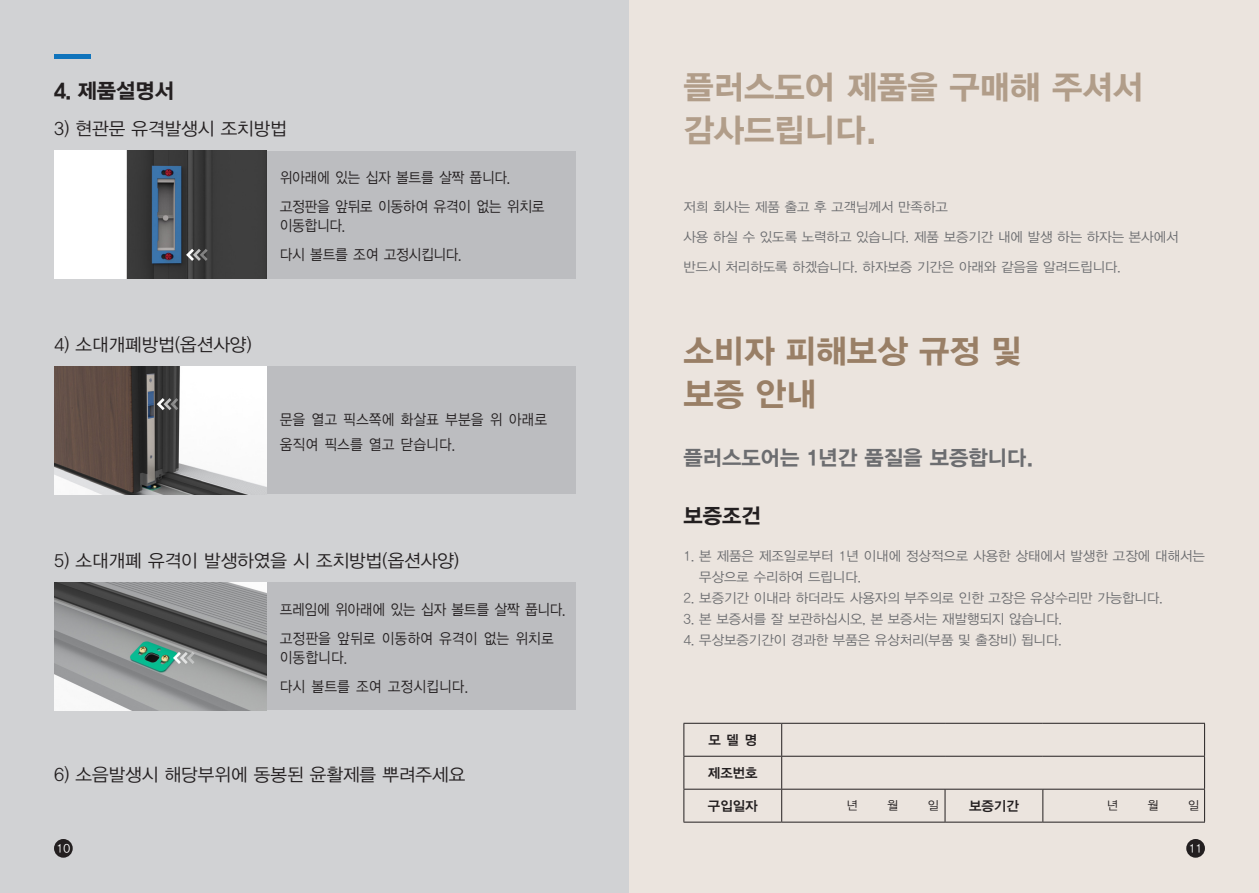
<style>
.page{position:relative;width:1259px;height:893px;background:#fff}
.page>*{position:absolute;margin:0;border:0;box-sizing:border-box;transform-origin:0 0}
.t1{font:33px "YDIYGO350";color:#b19d89}
.t2{font:33px "YDIYGO350";color:#997f66}
.t3{font:21px "YDIYGO350";color:#6c6d70}
.t4{font:21px "YDIYGO350";color:#231f20}
.t5{font:18px "YDIYGO320";color:#231f20}
.t6{font:15px "YGO12";letter-spacing:-.08em;color:#231f20;scale:.9 1}
.t7{font:15px "YGO12";letter-spacing:-.05em;color:#231f20;scale:.9 1}
.t8{font:13.5px/21px "YDIYGO320";color:#6c6d70}
.t9{font:13.5px "YDIYGO340";color:#231f20}
.t10{font:12px "YDIYGO320";color:#231f20}
.t11{font:12px "YDIYGO320";color:#fff}
</style>
<div class="page">
<div style="left:0;top:0;width:629px;height:893px;background:#d1d2d4"></div>
<div style="left:629px;top:0;width:630px;height:893px;background:#ebe4de"></div>
<hr style="left:683px;top:723px;width:98px;height:1px;background:#231f20">
<hr style="left:683px;top:724px;width:1px;height:32px;background:#231f20">
<hr style="left:781px;top:723px;width:164px;height:1px;background:#231f20">
<hr style="left:781px;top:724px;width:1px;height:32px;background:#231f20">
<hr style="left:945px;top:723px;width:98px;height:1px;background:#231f20">
<hr style="left:1043px;top:723px;width:162px;height:1px;background:#231f20">
<hr style="left:1204px;top:724px;width:1px;height:32px;background:#231f20">
<hr style="left:683px;top:756px;width:98px;height:1px;background:#231f20">
<hr style="left:683px;top:757px;width:1px;height:32px;background:#231f20">
<hr style="left:781px;top:756px;width:164px;height:1px;background:#231f20">
<hr style="left:781px;top:757px;width:1px;height:32px;background:#231f20">
<hr style="left:945px;top:756px;width:98px;height:1px;background:#231f20">
<hr style="left:1043px;top:756px;width:162px;height:1px;background:#231f20">
<hr style="left:1204px;top:757px;width:1px;height:32px;background:#231f20">
<hr style="left:683px;top:789px;width:98px;height:1px;background:#231f20">
<hr style="left:683px;top:789px;width:1px;height:33px;background:#231f20">
<hr style="left:781px;top:789px;width:164px;height:1px;background:#231f20">
<hr style="left:781px;top:789px;width:1px;height:33px;background:#231f20">
<hr style="left:945px;top:789px;width:98px;height:1px;background:#231f20">
<hr style="left:944px;top:789px;width:1px;height:33px;background:#231f20">
<hr style="left:1043px;top:789px;width:162px;height:1px;background:#231f20">
<hr style="left:1042px;top:789px;width:1px;height:33px;background:#231f20">
<hr style="left:1204px;top:789px;width:1px;height:33px;background:#231f20">
<hr style="left:683px;top:822px;width:98px;height:1px;background:#231f20">
<hr style="left:781px;top:822px;width:164px;height:1px;background:#231f20">
<hr style="left:945px;top:822px;width:98px;height:1px;background:#231f20">
<hr style="left:1043px;top:822px;width:162px;height:1px;background:#231f20">
<div style="left:1186px;top:839px;width:19px;height:19px;background:#231f20;border-radius:50%"></div>
<hr style="left:54px;top:54px;width:37px;height:4px;background:#1074bc">
<img style="left:54px;top:583px;width:213px;height:127px">
<div style="left:267px;top:583px;width:308px;height:127px;background:#bcbdc0"></div>
<svg style="left:173px;top:652px;width:21px;height:12px"></svg>
<img style="left:54px;top:367px;width:213px;height:127px">
<div style="left:267px;top:367px;width:308px;height:127px;background:#bcbdc0"></div>
<svg style="left:157px;top:398px;width:21px;height:12px"></svg>
<img style="left:54px;top:151px;width:213px;height:127px">
<div style="left:267px;top:151px;width:308px;height:127px;background:#bcbdc0"></div>
<svg style="left:186px;top:249px;width:22px;height:12px"></svg>
<div style="left:54px;top:839px;width:19px;height:19px;background:#231f20;border-radius:50%"></div>
<p class="t4" style="left:54px;top:79px;width:121px">4. 제품설명서</p>
<p class="t5" style="left:54px;top:119px;width:234px">3) 현관문 유격발생시 조치방법</p>
<p class="t6" style="left:279px;top:168px;width:259px">위아래에 있는 십자 볼트를 살짝 풉니다.</p>
<p class="t6" style="left:279px;top:197px;width:296px">고정판을 앞뒤로 이동하여 유격이 없는 위치로</p>
<p class="t6" style="left:279px;top:216px;width:76px">이동합니다.</p>
<p class="t6" style="left:279px;top:245px;width:205px">다시 볼트를 조여 고정시킵니다.</p>
<p class="t5" style="left:54px;top:335px;width:199px">4) 소대개폐방법(옵션사양)</p>
<p class="t7" style="left:279px;top:410px;width:299px">문을 열고 픽스쪽에 화살표 부분을 위 아래로</p>
<p class="t7" style="left:279px;top:435px;width:198px">움직여 픽스를 열고 닫습니다.</p>
<p class="t5" style="left:54px;top:551px;width:407px">5) 소대개폐 유격이 발생하였을 시 조치방법(옵션사양)</p>
<p class="t6" style="left:279px;top:600px;width:321px">프레임에 위아래에 있는 십자 볼트를 살짝 풉니다.</p>
<p class="t7" style="left:279px;top:629px;width:307px">고정판을 앞뒤로 이동하여 유격이 없는 위치로</p>
<p class="t6" style="left:279px;top:648px;width:78px">이동합니다.</p>
<p class="t7" style="left:279px;top:677px;width:212px">다시 볼트를 조여 고정시킵니다.</p>
<p class="t5" style="left:54px;top:765px;width:413px">6) 소음발생시 해당부위에 동봉된 윤활제를 뿌려주세요</p>
<p class="t11" style="left:57px;top:842px;width:15px">10</p>
<p class="t1" style="left:683px;top:70px;width:461px">플러스도어 제품을 구매해 주셔서</p>
<p class="t1" style="left:683px;top:113px;width:195px">감사드립니다.</p>
<p class="t8" style="left:683px;top:197px;width:266px">저희 회사는 제품 출고 후 고객님께서 만족하고</p>
<p class="t8" style="left:683px;top:227px;width:496px">사용 하실 수 있도록 노력하고 있습니다. 제품 보증기간 내에 발생 하는 하자는 본사에서</p>
<p class="t8" style="left:683px;top:257px;width:439px">반드시 처리하도록 하겠습니다. 하자보증 기간은 아래와 같음을 알려드립니다.</p>
<p class="t2" style="left:683px;top:334px;width:340px">소비자 피해보상 규정 및</p>
<p class="t2" style="left:683px;top:377px;width:134px">보증 안내</p>
<p class="t3" style="left:683px;top:446px;width:352px">플러스도어는 1년간 품질을 보증합니다.</p>
<p class="t4" style="left:683px;top:505px;width:79px">보증조건</p>
<p class="t8" style="left:699px;top:545px;width:507px;text-indent:-16px">1. 본 제품은 제조일로부터 1년 이내에 정상적으로 사용한 상태에서 발생한 고장에 대해서는 무상으로 수리하여 드립니다.</p>
<p class="t8" style="left:683px;top:587px;width:481px">2. 보증기간 이내라 하더라도 사용자의 부주의로 인한 고장은 유상수리만 가능합니다.</p>
<p class="t8" style="left:683px;top:608px;width:380px">3. 본 보증서를 잘 보관하십시오, 본 보증서는 재발행되지 않습니다.</p>
<p class="t8" style="left:683px;top:629px;width:380px">4. 무상보증기간이 경과한 부품은 유상처리(부품 및 출장비) 됩니다.</p>
<p class="t9" style="left:708px;top:732px;width:50px">모델명</p>
<p class="t9" style="left:708px;top:765px;width:51px">제조번호</p>
<p class="t9" style="left:708px;top:798px;width:51px">구입일자</p>
<p class="t10" style="left:847px;top:799px;width:13px">년</p>
<p class="t10" style="left:887px;top:799px;width:13px">월</p>
<p class="t10" style="left:927px;top:799px;width:13px">일</p>
<p class="t9" style="left:969px;top:798px;width:51px">보증기간</p>
<p class="t10" style="left:1107px;top:799px;width:13px">년</p>
<p class="t10" style="left:1147px;top:799px;width:13px">월</p>
<p class="t10" style="left:1188px;top:799px;width:13px">일</p>
<p class="t11" style="left:1188px;top:842px;width:15px">11</p>
</div>
